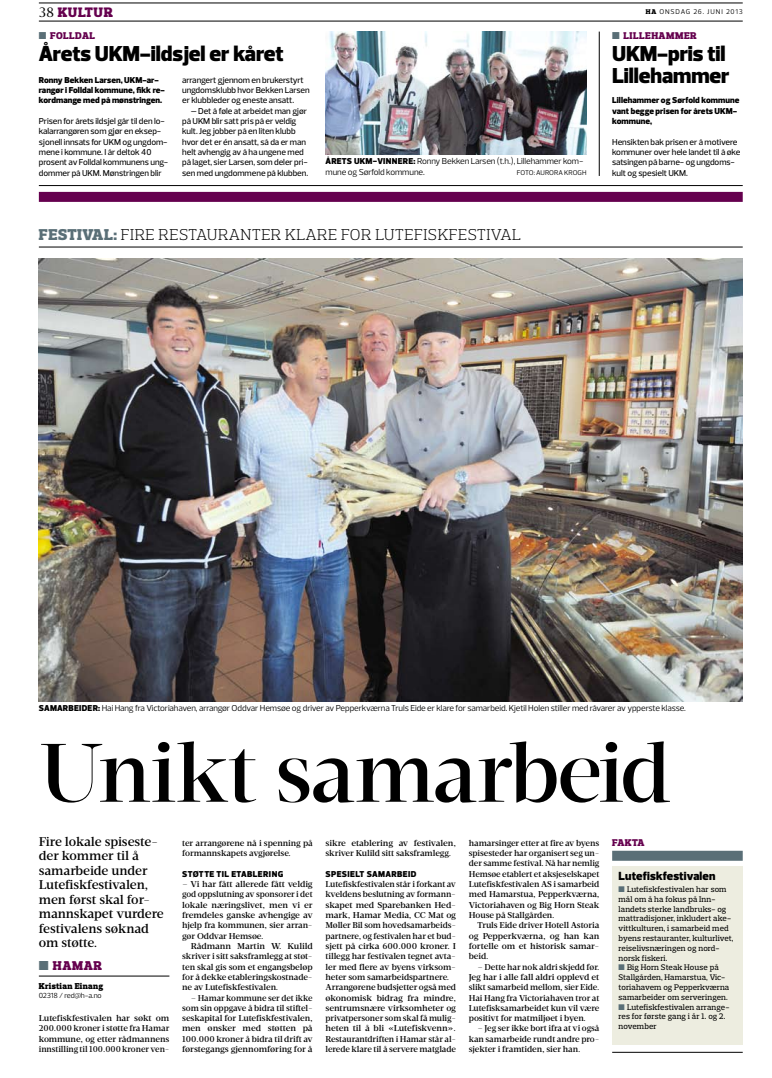
<style>
.page{position:relative;width:772px;height:1078px;background:#fff}
.page>*{position:absolute;margin:0;border:0;box-sizing:border-box;transform-origin:0 0}
.t1{font:500 85px "Velino Display";letter-spacing:-.03em;color:#000}
.t2{font:900 22px "Prelo";letter-spacing:-.01em;color:#000}
.t3{font:300 16px "Prelo Slab";letter-spacing:.025em;color:#000}
.t4{font:900 14px "Prelo Slab";letter-spacing:.05em;color:#65004e}
.t5{font:500 13px/14.5px "Velino Text";letter-spacing:-.01em;color:#000}
.t6{font:900 13px "Prelo Slab";color:#65004e}
.t7{font:900 12px "Prelo";letter-spacing:.01em;color:#000}
.t8{font:900 10px "Prelo Slab";letter-spacing:.045em;color:#65004e}
.t9{font:500 8.7px/10.3px "Velino Text";letter-spacing:-.01em;color:#000;text-align:justify}
.t10{font:500 8.7px/10.3px "Prelo";letter-spacing:-.005em;color:#000}
.t11{font:8.7px/10.3px "Prelo";letter-spacing:-.01em;color:#000}
.t12{font:900 8.7px/10.3px "Prelo";letter-spacing:.01em;color:#000}
.t13{font:900 8.7px "Prelo";letter-spacing:.04em;color:#000}
.t14{font:900 8.7px "Prelo";letter-spacing:.045em;color:#000}
.t15{font:900 8.7px "Prelo Slab";letter-spacing:.035em;color:#000}
.t16{font:500 8.2px/9.8px "Prelo Slab";letter-spacing:.005em;color:#000}
.t17{font:7.5px "Prelo";letter-spacing:-.035em;color:#000}
.t18{font:7px "Prelo";letter-spacing:.11em;color:#000}
.s1{font-family:"Velino Text";font-weight:400;color:#000}
.s2{font-family:"Prelo Slab";font-weight:900}
.s3{color:#5a6f77}
.s4{font-weight:900}
.s5{font-weight:900;color:#5a6f77}
</style>
<div class="page">
<hr style="left:39px;top:21px;width:703px;height:1px;background:#000">
<hr style="left:39px;top:3px;width:703px;height:1px;background:#000">
<hr style="left:39px;top:975px;width:130px;height:1px;background:#000">
<hr style="left:39px;top:247px;width:703px;height:1px;background:#000">
<img style="left:39px;top:258px;width:703px;height:443px">
<div style="left:611px;top:866px;width:131px;height:178px;background:#edede0"></div>
<div style="left:611px;top:850px;width:131px;height:10px;background:#5a6f77"></div>
<hr style="left:611px;top:1051px;width:131px;height:1px;background:#000">
<hr style="left:39px;top:185px;width:703px;height:1px;background:#000">
<div style="left:39px;top:192px;width:703px;height:10px;background:#65004e"></div>
<hr style="left:598px;top:32px;width:1px;height:144px;background:#000">
<img style="left:325px;top:32px;width:261px;height:123px">
<h3 class="t4" style="left:39px;top:4px;width:76px"><span class="s1">38</span> KULTUR</h3>
<p class="t18" style="left:645px;top:7px;width:98px"><span class="s2">HA</span> Onsdag 26. JUN I 2013</p>
<p class="t8" style="left:39px;top:29px;width:51px"><span class="s3">■</span> FOLLDAL</p>
<h2 class="t2" style="left:39px;top:40px;width:246px">Årets UKM-ildsjel er kåret</h2>
<p class="t8" style="left:611px;top:30px;width:29px"><span class="s3">■</span> LILLEHA</p>
<p class="t8" style="left:665px;top:30px;width:26px">MMER</p>
<h2 class="t2" style="left:611px;top:40px;width:115px">UKM-pris til</h2>
<p class="t12" style="left:39px;top:75px;width:121px">Ronny Bekken Larsen, UKM-ar-</p>
<h2 class="t2" style="left:611px;top:62px;width:119px">Lillehammer</h2>
<p class="t12" style="left:39px;top:85px;width:127px">rangør i Folldal kommune, fikk re&shy;kordmange med på mønstringen.</p>
<p class="t10" style="left:39px;top:116px;width:131px">Prisen for årets ildsjel går til den lo&shy;kalarrangøren som gjør en eksep&shy;sjonell innsats for UKM og ungdom&shy;mene i kommune. I år deltok 40 prosent av Folldal kommunens ung&shy;dommer på UKM. Mønstringen blir</p>
<p class="t10" style="left:182px;top:75px;width:129px">arrangert gjennom en brukerstyrt ungdomsklubb hvor Bekken Larsen er klubbleder og eneste ansatt.</p>
<p class="t10" style="left:182px;top:106px;width:127px;text-indent:8px">– Det å føle at arbeidet man gjør på UKM blir satt pris på er veldig kult. Jeg jobber på en liten klubb hvor det er én ansatt, så da er man helt avhengig av å ha ungene med på laget, sier Larsen, som deler pri&shy;sen med ungdommene på klubben.</p>
<p class="t12" style="left:611px;top:95px;width:129px">Lillehammer og Sørfold kommune vant begge prisen for årets UKM&shy;kommune,</p>
<p class="t10" style="left:611px;top:137px;width:130px">Hensikten bak prisen er å motivere kommuner over hele landet til å øke satsingen på barne- og ungdoms&shy;kult og spesielt UKM.</p>
<p class="t11" style="left:325px;top:156px;width:259px"><span class="s4">Årets UKM-vinnere:</span> Ronny Bekken Larsen (t.h.), Lillehammer kom&shy;mune og Sørfold kommune.</p>
<p class="t18" style="left:516px;top:168px;width:9px">Foto</p>
<p class="t18" style="left:533px;top:168px;width:8px">: Auror</p>
<p class="t18" style="left:558px;top:168px;width:29px">a Krogh</p>
<h3 class="t3" style="left:39px;top:224px;width:483px"><span class="s5">FESTIVAL:</span> FIRE RESTAURANTER KLARE FOR LUTEFISKFESTIVAL</h3>
<p class="t11" style="left:39px;top:703px;width:648px"><span class="s4">Samarbeider:</span> Hai Hang fra Victoriahaven, arrangør Oddvar Hemsøe og driver av Pepperkværna Truls Eide er klare for samarbeid. Kjetil Holen stiller med råvarer av ypperste klasse.</p>
<h1 class="t1" style="left:39px;top:721px;width:633px">Unikt samarbeid</h1>
<h3 class="t5" style="left:39px;top:834px;width:126px">Fire lokale spiseste&shy;der kommer til å samarbeide under<br>Lutefiskfestivalen, men først skal for&shy;mannskapet vurdere festivalens søknad om støtte.</h3>
<h3 class="t6" style="left:39px;top:957px;width:55px"><span class="s3">■</span> HAMAR</h3>
<p class="t15" style="left:39px;top:980px;width:66px">KRISTIAN EINANG</p>
<p class="t17" style="left:39px;top:990px;width:64px">02318 / red@h-a.no</p>
<p class="t9" style="left:39px;top:1012px;width:132px">Lutefiskfestivalen har søkt om 200.000 kroner i støtte fra Hamar kommune, og etter rådmannens innstilling til 100.000 kroner ven-</p>
<p class="t9" style="left:182px;top:837px;width:132px">ter arrangørene nå i spenning på formannskapets avgjørelse.</p>
<p class="t13" style="left:182px;top:868px;width:102px">støtte til etablering</p>
<p class="t9" style="left:182px;top:878px;width:132px">– Vi har fått allerede fått veldig god oppslutning av sponsorer i det lokale næringslivet, men vi er fremdeles ganske avhengige av hjelp fra kommunen, sier arran&shy;gør Oddvar Hemsøe.</p>
<p class="t9" style="left:182px;top:940px;width:132px;text-indent:9px">Rådmann Martin W. Kulild skriver i sitt saksframlegg at støt&shy;ten skal gis som et engangsbeløp for å dekke etableringskostnade&shy;ne av Lutefiskfestivalen.</p>
<p class="t9" style="left:182px;top:992px;width:132px;text-indent:9px">– Hamar kommune ser det ikke som sin oppgave å bidra til stiftel&shy;seskapital for Lutefiskfestivalen, men ønsker med støtten på 100.000 kroner å bidra til drift av førstegangs gjennomføring for å</p>
<p class="t9" style="left:325px;top:837px;width:132px">sikre etablering av festivalen, skriver Kulild sitt saksframlegg.</p>
<p class="t14" style="left:325px;top:868px;width:92px">Spesielt samarbeid</p>
<p class="t9" style="left:325px;top:878px;width:132px;text-align:left">Lutefiskfestivalen står i forkant av kveldens beslutning av formann&shy;skapet med Sparebanken Hed&shy;mark, Hamar Media, CC Mat og<br>Møller Bil som hovedsamarbeids&shy;partnere, og festivalen har et bud&shy;sjett på cirka 600.000 kroner. I tillegg har festivalen tegnet avta&shy;ler med flere av byens virksom&shy;heter som samarbeidspartnere.<br>Arrangørene budsjetter også med økonomisk bidrag fra mindre, sentrumsnære virksomheter og privatpersoner som skal få mulig&shy;heten til å bli «Lutefiskvenn».<br>Restaurantdriften i Hamar står al&shy;lerede klare til å servere matglade</p>
<p class="t9" style="left:468px;top:837px;width:132px">hamarsinger etter at fire av byens spisesteder har organisert seg un&shy;der samme festival. Nå har nemlig Hemsøe etablert et aksjeselskapet Lutefiskfestivalen AS i samarbeid med Hamarstua, Pepperkværna, Victoriahaven og Big Horn Steak House på Stallgården.</p>
<p class="t9" style="left:468px;top:920px;width:132px;text-indent:8px">Truls Eide driver Hotell Astoria og Pepperkværna, og han kan fortelle om et historisk samar&shy;beid.</p>
<p class="t9" style="left:468px;top:961px;width:132px;text-indent:9px">– Dette har nok aldri skjedd før.<br>Jeg har i alle fall aldri opplevd et slikt samarbeid mellom, sier Eide.<br>Hai Hang fra Victoriahaven tror at Lutefisksamarbeidet kun vil være positivt for matmiljøet i byen.</p>
<p class="t9" style="left:468px;top:1023px;width:132px;text-indent:9px">– Jeg ser ikke bort ifra at vi også kan samarbeide rundt andre pro&shy;sjekter i framtiden, sier han.</p>
<p class="t8" style="left:611px;top:836px;width:27px">FAKTA</p>
<h3 class="t7" style="left:618px;top:868px;width:98px">Lutefiskfestivalen</h3>
<p class="t16" style="left:618px;top:884px;width:116px"><span class="s3">■</span> Lutefiskfestivalen har som mål om å ha fokus på Inn&shy;landets sterke landbruks- og mattradisjoner, inkludert ake&shy;vittkulturen, i samarbeid med byens restauranter, kulturlivet, reiselivsnæringen og nord&shy;norsk fiskeri.</p>
<p class="t16" style="left:618px;top:962px;width:112px"><span class="s3">■</span> Big Horn Steak House på<br>Stallgården, Hamarstua, Vic&shy;toriahavem og Pepperkværna samarbeider om serveringen.</p>
<p class="t16" style="left:618px;top:1001px;width:112px"><span class="s3">■</span> Lutefiskfestivalen arrange&shy;res for første gang i år 1. og 2. november</p>
</div>
